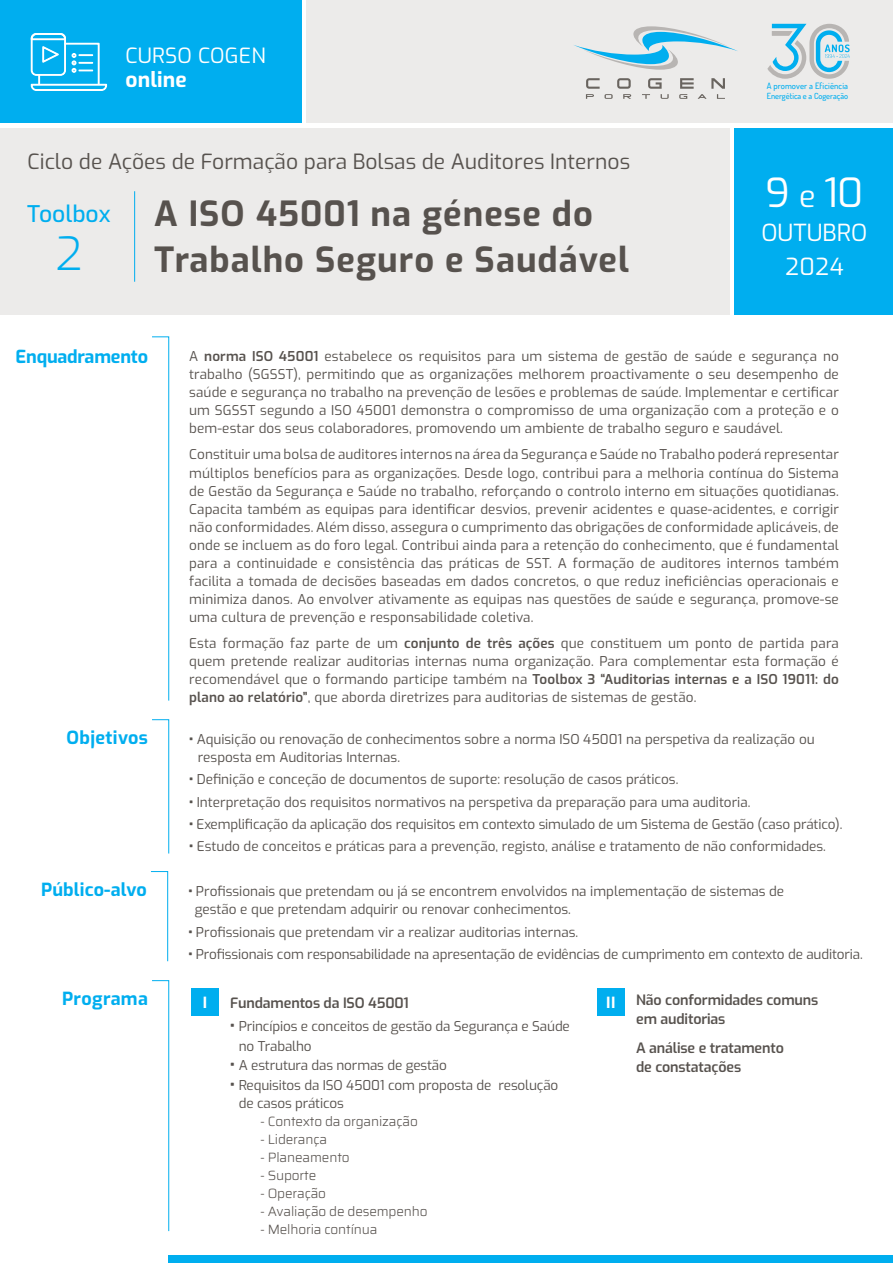
<style>
.page{position:relative;width:893px;height:1263px;background:#fff}
.page>*{position:absolute;margin:0;border:0;box-sizing:border-box;transform-origin:0 0}
.t1{font:300 45.75px "Exo";color:#00aeef}
.t2{font:39.9px "Exo";color:#fff}
.t3{font:700 34.5px/46.5px "Exo";letter-spacing:.03em;color:#57524e}
.t4{font:23.55px "Exo";color:#fff}
.t5{font:500 22.95px "Exo";color:#00aeef}
.t6{font:21px "Exo";color:#57524e}
.t7{font:21px "Exo";letter-spacing:.01em;color:#fff}
.t8{font:700 21px "Exo";letter-spacing:.01em;color:#fff}
.t9{font:700 18px "Exo";letter-spacing:.01em;color:#00aeef}
.t10{font:700 18px "Exo";letter-spacing:-.01em;color:#00aeef}
.t11{font:600 16.5px "Saira";color:#fff}
.t12{font:600 14.25px "Exo";letter-spacing:-.01em;color:#57524e}
.t13{font:13.5px/18px "Exo";color:#57524e;text-align:justify}
.t14{font:300 13.5px "Saira";letter-spacing:-.01em;color:#57524e}
.t15{font:500 8.7px "Dosis";letter-spacing:.01em;color:#00aeef}
.t16{font:500 8.4px "Dosis";color:#00aeef}
.s1{font-size:30.6px}
.s2{font-weight:600}
.s3{font-weight:800}
.s4{font-weight:800;font-size:15px}
</style>
<div class="page">
<div style="left:734px;top:128px;width:159px;height:187px;background:#00aeef"></div>
<div style="left:306px;top:0;width:587px;height:122px;background:#ecebea"></div>
<div style="left:0;top:128px;width:729px;height:187px;background:#ecebea"></div>
<div style="left:0;top:0;width:301px;height:122px;background:#00aeef"></div>
<svg style="left:574px;top:26px;width:164px;height:44px"></svg>
<svg style="left:586px;top:78px;width:139px;height:21px"></svg>
<svg style="left:767px;top:24px;width:83px;height:55px"></svg>
<svg style="left:31px;top:33px;width:76px;height:58px"></svg>
<hr style="left:134px;top:191px;width:1px;height:91px;background:#00aeef">
<div style="left:168px;top:1256px;width:725px;height:7px;background:#00aeef"></div>
<svg style="left:152px;top:336px;width:17px;height:365px"></svg>
<svg style="left:152px;top:719px;width:17px;height:135px"></svg>
<svg style="left:151px;top:871px;width:17px;height:91px"></svg>
<svg style="left:152px;top:980px;width:17px;height:252px"></svg>
<div style="left:191px;top:989px;width:27px;height:27px;background:#00aeef"></div>
<div style="left:597px;top:989px;width:27px;height:27px;background:#00aeef"></div>
<p class="t7" style="left:125px;top:40px;width:142px">CURSO COGEN</p>
<p class="t8" style="left:125px;top:64px;width:63px">online</p>
<p class="t6" style="left:28px;top:146px;width:604px">Ciclo de Ações de Formação para Bolsas de Auditores Internos</p>
<p class="t5" style="left:27px;top:196px;width:85px">Toolbox</p>
<p class="t1" style="left:55px;top:219px;width:29px">2</p>
<p class="t3" style="left:154px;top:188px;width:476px">A ISO 45001 na génese do<br>Trabalho Seguro e Saudável</p>
<p class="t15" style="left:767px;top:80px;width:83px">A promover a Eficiência</p>
<p class="t16" style="left:767px;top:90px;width:83px">Energética e a Cogeração</p>
<p class="t2" style="left:765px;top:163px;width:100px">9<span class="s1">e</span>10</p>
<p class="t4" style="left:761px;top:215px;width:107px">OUTUBRO</p>
<p class="t4" style="left:785px;top:249px;width:60px">2024</p>
<p class="t10" style="left:16px;top:342px;width:134px">Enquadramento</p>
<p class="t13" style="left:189px;top:346px;width:651px">A <span class="s2">norma ISO 45001</span> estabelece os requisitos para um sistema de gestão de saúde e segurança no trabalho (SGSST), permitindo que as organizações melhorem proactivamente o seu desempenho de saúde e segurança no trabalho na prevenção de lesões e problemas de saúde. Implementar e certificar um SGSST segundo a ISO 45001 demonstra o compromisso de uma organização com a proteção e o bem-estar dos seus colaboradores, promovendo um ambiente de trabalho seguro e saudável.</p>
<p class="t13" style="left:189px;top:445px;width:651px">Constituir uma bolsa de auditores internos na área da Segurança e Saúde no Trabalho poderá representar múltiplos benefícios para as organizações. Desde logo, contribui para a melhoria contínua do Sistema de Gestão da Segurança e Saúde no trabalho, reforçando o controlo interno em situações quotidianas.<br>Capacita também as equipas para identificar desvios, prevenir acidentes e quase-acidentes, e corrigir não conformidades. Além disso, assegura o cumprimento das obrigações de conformidade aplicáveis, de onde se incluem as do foro legal. Contribui ainda para a retenção do conhecimento, que é fundamental para a continuidade e consistência das práticas de SST. A formação de auditores internos também facilita a tomada de decisões baseadas em dados concretos, o que reduz ineficiências operacionais e minimiza danos. Ao envolver ativamente as equipas nas questões de saúde e segurança, promove-se uma cultura de prevenção e responsabilidade coletiva.</p>
<p class="t13" style="left:189px;top:633px;width:651px">Esta formação faz parte de um <span class="s2">conjunto de três ações</span> que constituem um ponto de partida para quem pretende realizar auditorias internas numa organização. Para complementar esta formação é recomendável que o formando participe também na <span class="s2">Toolbox 3 “Auditorias internas e a ISO 19011: do plano ao relatório”</span>, que aborda diretrizes para auditorias de sistemas de gestão.</p>
<p class="t9" style="left:67px;top:724px;width:83px">Objetivos</p>
<p class="t13" style="left:189px;top:729px;width:627px"><span class="s3">•</span> Aquisição ou renovação de conhecimentos sobre a norma ISO 45001 na perspetiva da realização ou</p>
<p class="t13" style="left:198px;top:747px;width:204px">resposta em Auditorias Internas.</p>
<p class="t13" style="left:189px;top:770px;width:491px"><span class="s3">•</span> Definição e conceção de documentos de suporte: resolução de casos práticos.</p>
<p class="t13" style="left:189px;top:792px;width:563px"><span class="s3">•</span> Interpretação dos requisitos normativos na perspetiva da preparação para uma auditoria.</p>
<p class="t13" style="left:189px;top:814px;width:655px"><span class="s3">•</span> Exemplificação da aplicação dos requisitos em contexto simulado de um Sistema de Gestão (caso prático).</p>
<p class="t13" style="left:189px;top:836px;width:638px"><span class="s3">•</span> Estudo de conceitos e práticas para a prevenção, registo, análise e tratamento de não conformidades.</p>
<p class="t9" style="left:41px;top:876px;width:107px">Público-alvo</p>
<p class="t13" style="left:188px;top:882px;width:597px"><span class="s3">•</span> Profissionais que pretendam ou já se encontrem envolvidos na implementação de sistemas de</p>
<p class="t13" style="left:195px;top:900px;width:378px">gestão e que pretendam adquirir ou renovar conhecimentos.</p>
<p class="t13" style="left:188px;top:922px;width:391px"><span class="s3">•</span> Profissionais que pretendam vir a realizar auditorias internas.</p>
<p class="t13" style="left:188px;top:944px;width:676px"><span class="s3">•</span> Profissionais com responsabilidade na apresentação de evidências de cumprimento em contexto de auditoria.</p>
<p class="t9" style="left:62px;top:985px;width:87px">Programa</p>
<p class="t12" style="left:230px;top:992px;width:180px">Fundamentos da ISO 45001</p>
<p class="t13" style="left:230px;top:1017px;width:341px"><span class="s4">•</span> Princípios e conceitos de gestão da Segurança e Saúde</p>
<p class="t13" style="left:239px;top:1036px;width:74px">no Trabalho</p>
<p class="t13" style="left:230px;top:1056px;width:218px"><span class="s4">•</span> A estrutura das normas de gestão</p>
<p class="t13" style="left:230px;top:1075px;width:330px"><span class="s4">•</span> Requisitos da ISO 45001 com proposta de resolução</p>
<p class="t13" style="left:239px;top:1093px;width:107px">de casos práticos</p>
<p class="t14" style="left:260px;top:1111px;width:159px">- Contexto da organização</p>
<p class="t14" style="left:260px;top:1129px;width:69px">- Liderança</p>
<p class="t14" style="left:260px;top:1147px;width:91px">- Planeamento</p>
<p class="t14" style="left:260px;top:1165px;width:58px">- Suporte</p>
<p class="t14" style="left:260px;top:1183px;width:68px">- Operação</p>
<p class="t14" style="left:260px;top:1201px;width:169px">- Avaliação de desempenho</p>
<p class="t14" style="left:260px;top:1219px;width:119px">- Melhoria contínua</p>
<p class="t11" style="left:202px;top:989px;width:7px">I</p>
<p class="t12" style="left:636px;top:989px;width:184px">Não conformidades comuns</p>
<p class="t12" style="left:636px;top:1008px;width:91px">em auditorias</p>
<p class="t12" style="left:636px;top:1036px;width:149px">A análise e tratamento</p>
<p class="t12" style="left:636px;top:1056px;width:107px">de constatações</p>
<p class="t11" style="left:606px;top:989px;width:12px">II</p>
</div>
